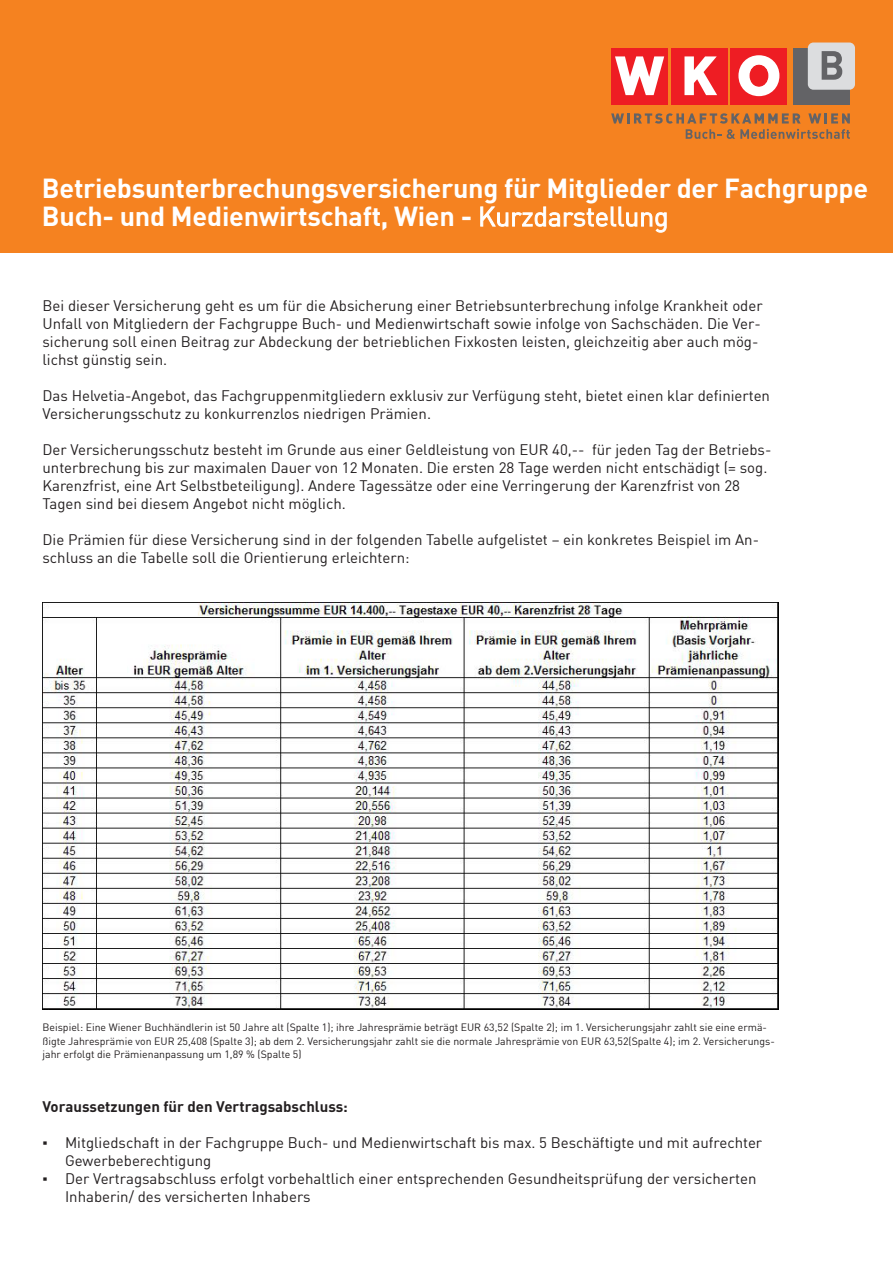
<style>
.page{position:relative;width:893px;height:1263px;background:#fff}
.page>*{position:absolute;margin:0;border:0;box-sizing:border-box;transform-origin:0 0}
.aufzählung{font:700 27px/28.5px "DIN";letter-spacing:-.01em;color:#fff}
.t1{font:15px/18px "DIN";color:#231f20}
.t2{font:700 15px "DIN";color:#231f20}
.t3{font:10.5px/13.5px "DIN";color:#231f20}
.s1{font-weight:400}
.s2{font-family:"Times New Roman"}
</style>
<div class="page">
<div style="left:0;top:0;width:893px;height:253px;background:#f58220"></div>
<div style="left:730px;top:48px;width:57px;height:57px;background:#ee1d23"></div>
<div style="left:671px;top:48px;width:57px;height:57px;background:#ee1d23"></div>
<svg style="left:684px;top:56px;width:33px;height:39px"></svg>
<div style="left:611px;top:48px;width:57px;height:57px;background:#ee1d23"></div>
<svg style="left:615px;top:56px;width:49px;height:39px"></svg>
<svg style="left:738px;top:55px;width:41px;height:41px"></svg>
<div style="left:750px;top:65px;width:18px;height:21px;background:#ee1d23;border-radius:50%"></div>
<div style="left:750px;top:65px;width:18px;height:22px;border:1px solid #ee1d23;border-radius:50%"></div>
<div style="left:793px;top:48px;width:57px;height:57px;background:#636366"></div>
<div style="left:808px;top:43px;width:47px;height:47px;background:#dcdddf;border-radius:6px"></div>
<svg style="left:822px;top:51px;width:20px;height:29px"></svg>
<svg style="left:611px;top:113px;width:239px;height:26px"></svg>
<img style="left:43px;top:602px;width:735px;height:408px">
<p class="aufzählung" style="left:42px;top:172px;width:828px">Betriebsunterbrechungsversicherung für Mitglieder der Fachgruppe<br>Buch- und Medienwirtschaft, Wien - <span class="s1">Kurzdarstellung</span></p>
<p class="t1" style="left:43px;top:297px;width:722px">Bei dieser Versicherung geht es um für die Absicherung einer Betriebsunterbrechung infolge Krankheit oder Unfall von Mitgliedern der Fachgruppe Buch- und Medienwirtschaft sowie infolge von Sachschäden. Die Ver&shy;sicherung soll einen Beitrag zur Abdeckung der betrieblichen Fixkosten leisten, gleichzeitig aber auch mög&shy;lichst günstig sein.</p>
<p class="t1" style="left:43px;top:387px;width:729px">Das Helvetia-Angebot, das Fachgruppenmitgliedern exklusiv zur Verfügung steht, bietet einen klar definierten<br>Versicherungsschutz zu konkurrenzlos niedrigen Prämien.</p>
<p class="t1" style="left:43px;top:441px;width:730px">Der Versicherungsschutz besteht im Grunde aus einer Geldleistung von EUR 40,-- für jeden Tag der Betriebs&shy;unterbrechung bis zur maximalen Dauer von 12 Monaten. Die ersten 28 Tage werden nicht entschädigt (= sog.<br>Karenzfrist, eine Art Selbstbeteiligung). Andere Tagessätze oder eine Verringerung der Karenzfrist von 28<br>Tagen sind bei diesem Angebot nicht möglich.</p>
<p class="t1" style="left:43px;top:531px;width:718px">Die Prämien für diese Versicherung sind in der folgenden Tabelle aufgelistet – ein konkretes Beispiel im An&shy;schluss an die Tabelle soll die Orientierung erleichtern:</p>
<p class="t3" style="left:43px;top:1021px;width:734px">Beispiel: Eine Wiener Buchhändlerin ist 50 Jahre alt (Spalte 1); ihre Jahresprämie beträgt EUR 63,52 (Spalte 2); im 1. Versicherungsjahr zahlt sie eine ermä&shy;ßigte Jahresprämie von EUR 25,408 (Spalte 3); ab dem 2. Versicherungsjahr zahlt sie die normale Jahresprämie von EUR 63,52(Spalte 4); im 2. Versicherungs&shy;jahr erfolgt die Prämienanpassung um 1,89 % (Spalte 5)</p>
<p class="t2" style="left:43px;top:1097px;width:307px">Voraussetzungen für den Vertragsabschluss:</p>
<p class="t1" style="left:65px;top:1134px;width:699px;text-indent:-23px"><span class="s2">▪</span> Mitgliedschaft in der Fachgruppe Buch- und Medienwirtschaft bis max. 5 Beschäftigte und mit aufrechter<br>Gewerbeberechtigung</p>
<p class="t1" style="left:65px;top:1170px;width:693px;text-indent:-22px"><span class="s2">▪</span> Der Vertragsabschluss erfolgt vorbehaltlich einer entsprechenden Gesundheitsprüfung der versicherten<br>Inhaberin/ des versicherten Inhabers</p>
</div>
